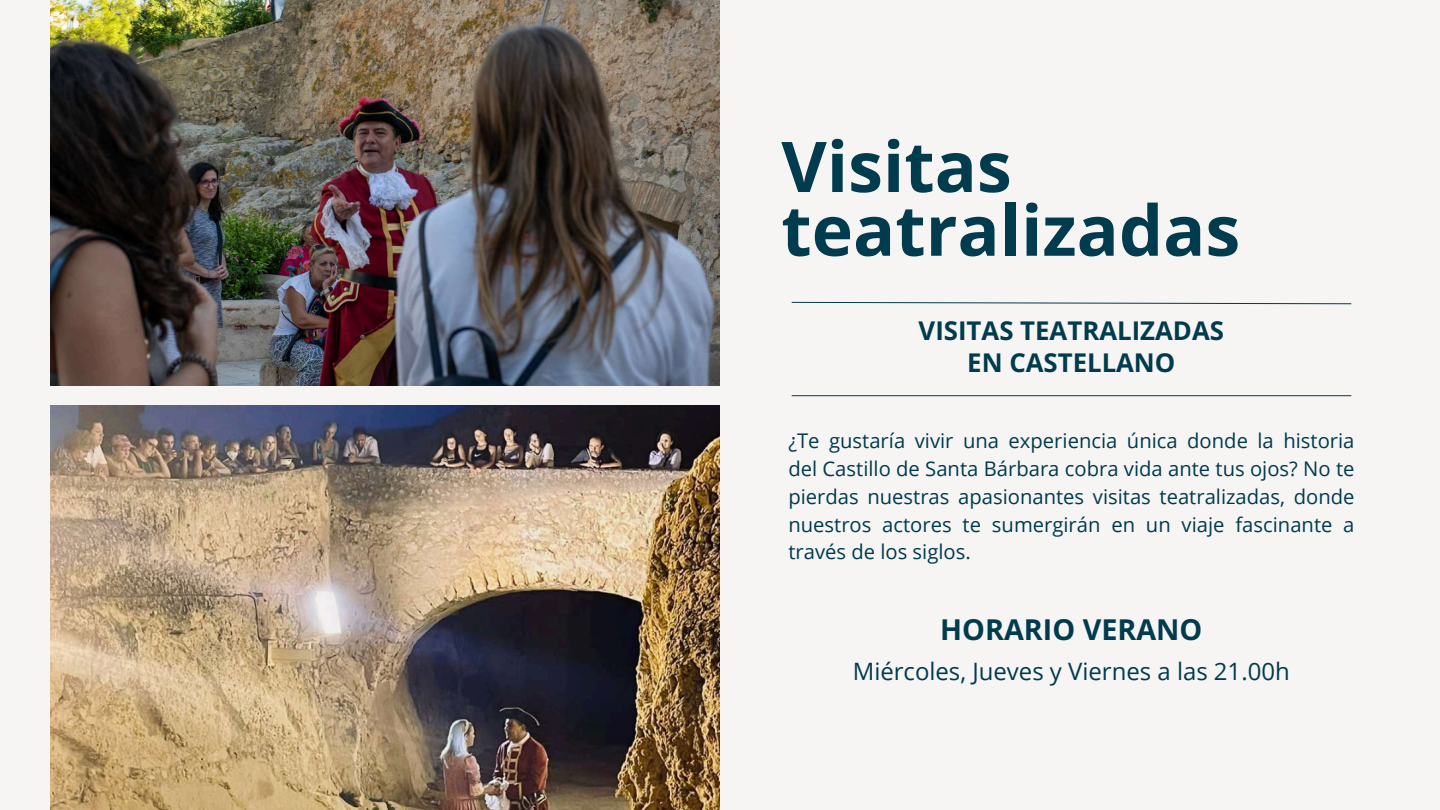
<style>
.page{position:relative;width:1440px;height:810px;background:#f6f5f3}
.page>*{position:absolute;margin:0;border:0;box-sizing:border-box;transform-origin:0 0}
.t1{font:700 70px/63.8px "Open Sans";color:#003b4e}
.t2{font:700 28.7px "Open Sans";color:#003b4e}
.t3{font:700 25.8px/32.2px "Open Sans";color:#003b4e;text-align:center}
.t4{font:24px "Open Sans";color:#003b4e}
.t5{font:20.2px/27.8px "Open Sans";color:#003b4e;text-align:justify}
</style>
<div class="page">
<img style="left:51px;top:0;width:669px;height:386px">
<img style="left:51px;top:405px;width:669px;height:405px">
<svg style="left:791px;top:302px;width:561px;height:3px"></svg>
<hr style="left:792px;top:395px;width:559px;height:1px;background:#003b4e">
<h1 class="t1" style="left:781px;top:133px;width:460px">Visitas teatralizadas</h1>
<p class="t3" style="left:919px;top:314px;width:307px">VISITAS TEATRALIZADAS<br>EN CASTELLANO</p>
<p class="t5" style="left:788px;top:427px;width:568px">¿Te gustaría vivir una experiencia única donde la historia del Castillo de Santa Bárbara cobra vida ante tus ojos? No te pierdas nuestras apasionantes visitas teatralizadas, donde nuestros actores te sumergirán en un viaje fascinante a través de los siglos.</p>
<h2 class="t2" style="left:940px;top:610px;width:264px">HORARIO VERANO</h2>
<p class="t4" style="left:853px;top:655px;width:438px">Miércoles, Jueves y Viernes a las 21.00h</p>
</div>
